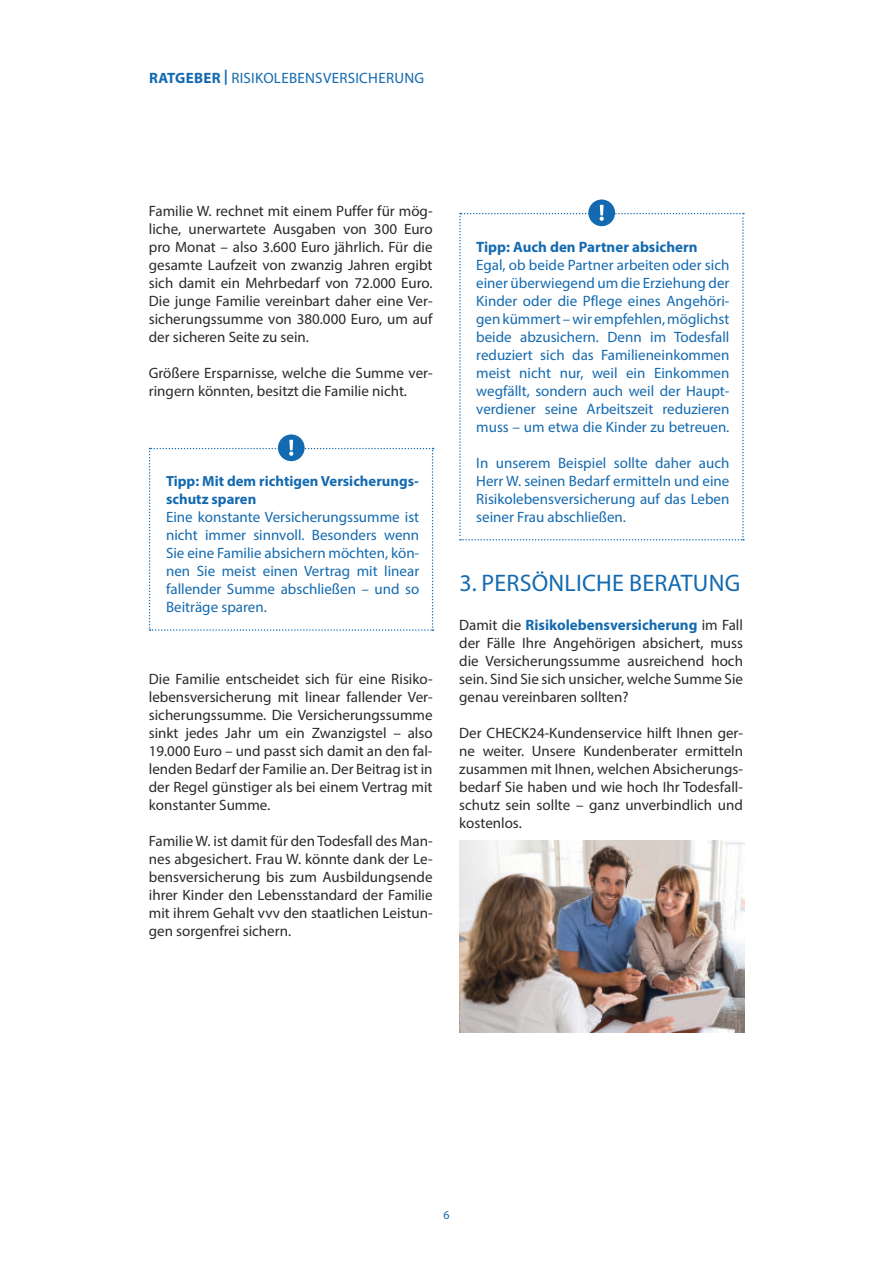
<style>
.page{position:relative;width:893px;height:1263px;background:#fff}
.page>*{position:absolute;margin:0;border:0;box-sizing:border-box;transform-origin:0 0}
.t1{font:24px "Myriad Pro";letter-spacing:.01em;color:#136ab0}
.t2{font:15px/18px "Myriad Pro";color:#2b292a;text-align:justify}
.t3{font:15px/18px "Myriad Pro";color:#136ab0;text-align:justify}
.t4{font:15px "Myriad Pro";letter-spacing:.02em;color:#136ab0}
.t5{font:700 15px "Myriad Pro";color:#136ab0}
.t6{font:700 14.7px/18px "Myriad Pro";color:#136ab0}
.t7{font:12px "Myriad Pro";color:#136ab0}
.s1{font-weight:700}
.s2{font-weight:700;color:#136ab0}
</style>
<div class="page">
<svg style="left:588px;top:199px;width:27px;height:27px"></svg>
<svg style="left:459px;top:205px;width:285px;height:335px"></svg>
<svg style="left:278px;top:434px;width:27px;height:27px"></svg>
<svg style="left:149px;top:440px;width:285px;height:191px"></svg>
<img style="left:460px;top:840px;width:284px;height:192px">
<p class="t4" style="left:149px;top:70px;width:277px"><span class="s1">RATGEBER |</span> RISIKOLEBENSVERSICHERUNG</p>
<p class="t2" style="left:149px;top:203px;width:285px">Familie W. rechnet mit einem Puffer für mög&shy;liche, unerwartete Ausgaben von 300 Euro pro Monat – also 3.600 Euro jährlich. Für die gesamte Laufzeit von zwanzig Jahren ergibt sich damit ein Mehrbedarf von 72.000 Euro.<br>Die junge Familie vereinbart daher eine Ver&shy;sicherungssumme von 380.000 Euro, um auf der sicheren Seite zu sein.</p>
<p class="t2" style="left:149px;top:365px;width:285px">Größere Ersparnisse, welche die Summe ver&shy;ringern könnten, besitzt die Familie nicht.</p>
<p class="t6" style="left:166px;top:473px;width:254px">Tipp: Mit dem richtigen Versicherungs&shy;schutz sparen</p>
<p class="t3" style="left:166px;top:509px;width:255px">Eine konstante Versicherungssumme ist nicht immer sinnvoll. Besonders wenn Sie eine Familie absichern möchten, kön&shy;nen Sie meist einen Vertrag mit linear fallender Summe abschließen – und so Beiträge sparen.</p>
<p class="t2" style="left:149px;top:671px;width:285px">Die Familie entscheidet sich für eine Risiko&shy;lebensversicherung mit linear fallender Ver&shy;sicherungssumme. Die Versicherungssumme sinkt jedes Jahr um ein Zwanzigstel – also 19.000 Euro – und passt sich damit an den fal&shy;lenden Bedarf der Familie an. Der Beitrag ist in der Regel günstiger als bei einem Vertrag mit konstanter Summe.</p>
<p class="t2" style="left:149px;top:833px;width:285px">Familie W. ist damit für den Todesfall des Man&shy;nes abgesichert. Frau W. könnte dank der Le&shy;bensversicherung bis zum Ausbildungsende ihrer Kinder den Lebensstandard der Familie mit ihrem Gehalt vvv den staatlichen Leistun&shy;gen sorgenfrei sichern.</p>
<p class="t5" style="left:476px;top:239px;width:223px">Tipp: Auch den Partner absichern</p>
<p class="t3" style="left:476px;top:257px;width:255px">Egal, ob beide Partner arbeiten oder sich einer überwiegend um die Erziehung der Kinder oder die Pflege eines Angehöri&shy;gen kümmert – wir empfehlen, möglichst beide abzusichern. Denn im Todesfall reduziert sich das Familieneinkommen meist nicht nur, weil ein Einkommen wegfällt, sondern auch weil der Haupt&shy;verdiener seine Arbeitszeit reduzieren muss – um etwa die Kinder zu betreuen.</p>
<p class="t3" style="left:476px;top:455px;width:255px">In unserem Beispiel sollte daher auch Herr W. seinen Bedarf ermitteln und eine Risikolebensversicherung auf das Leben seiner Frau abschließen.</p>
<h1 class="t1" style="left:460px;top:571px;width:282px">3. PERSÖNLICHE BERATUNG</h1>
<p class="t2" style="left:459px;top:617px;width:285px">Damit die <span class="s2">Risikolebensversicherung</span> im Fall der Fälle Ihre Angehörigen absichert, muss die Versicherungssumme ausreichend hoch sein. Sind Sie sich unsicher, welche Summe Sie genau vereinbaren sollten?</p>
<p class="t2" style="left:459px;top:725px;width:285px">Der CHECK24-Kundenservice hilft Ihnen ger&shy;ne weiter. Unsere Kundenberater ermitteln zusammen mit Ihnen, welchen Absicherungs&shy;bedarf Sie haben und wie hoch Ihr Todesfall&shy;schutz sein sollte – ganz unverbindlich und kostenlos.</p>
<p class="t7" style="left:443px;top:1209px;width:8px">6</p>
</div>
